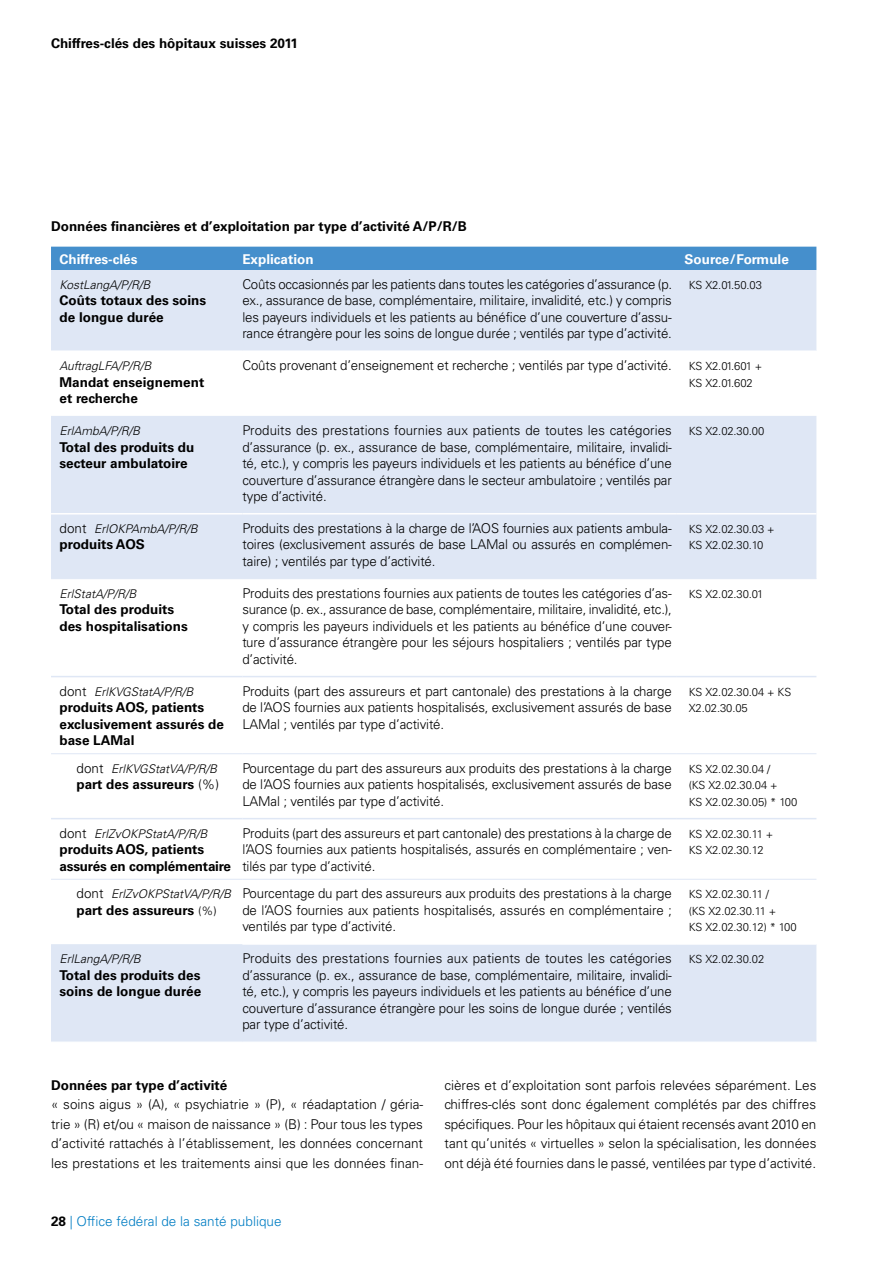
<style>
.page{position:relative;width:893px;height:1263px;background:#fff}
.page>*{position:absolute;margin:0;border:0;box-sizing:border-box;transform-origin:0 0}
.t1{font:300 13.5px/16.5px "Univers";letter-spacing:-.01em;color:#000;text-align:justify}
.t2{font:700 13.5px/16.5px "Univers";color:#000}
.t3{font:700 13.5px "Univers";color:#fff}
.t4{font:300 13.5px "Univers";color:#007dc3}
.t5{font:italic 300 12px "Univers";color:#000}
.t6{font:300 11.25px/16.5px "Univers";letter-spacing:-.01em;color:#000}
.s1{font-style:normal;font-size:13.5px}
.s2{font-weight:300}
.s3{font-weight:300;font-size:12px}
.s4{font-weight:700;color:#000}
</style>
<div class="page">
<div style="left:51px;top:247px;width:765px;height:23px;background:#458fcc"></div>
<div style="left:51px;top:270px;width:765px;height:80px;background:#dfe7f5"></div>
<div style="left:51px;top:416px;width:765px;height:97px;background:#dfe7f5"></div>
<svg style="left:51px;top:514px;width:765px;height:527px"></svg>
<hr style="left:242px;top:944px;width:434px;height:1px;background:#fff">
<hr style="left:676px;top:944px;width:140px;height:1px;background:#fff">
<hr style="left:51px;top:578px;width:191px;height:1px;background:#dfe7f5">
<hr style="left:242px;top:578px;width:434px;height:1px;background:#dfe7f5">
<hr style="left:676px;top:578px;width:140px;height:1px;background:#dfe7f5">
<hr style="left:51px;top:676px;width:191px;height:1px;background:#dfe7f5">
<hr style="left:242px;top:676px;width:434px;height:1px;background:#dfe7f5">
<hr style="left:676px;top:676px;width:140px;height:1px;background:#dfe7f5">
<hr style="left:51px;top:818px;width:191px;height:1px;background:#dfe7f5">
<hr style="left:242px;top:818px;width:434px;height:1px;background:#dfe7f5">
<hr style="left:676px;top:818px;width:140px;height:1px;background:#dfe7f5">
<hr style="left:51px;top:753px;width:191px;height:1px;background:#dfe7f5">
<hr style="left:242px;top:753px;width:434px;height:1px;background:#dfe7f5">
<hr style="left:676px;top:753px;width:140px;height:1px;background:#dfe7f5">
<hr style="left:51px;top:879px;width:191px;height:1px;background:#dfe7f5">
<hr style="left:242px;top:879px;width:434px;height:1px;background:#dfe7f5">
<hr style="left:676px;top:879px;width:140px;height:1px;background:#dfe7f5">
<p class="t2" style="left:51px;top:35px;width:249px">Chiffres-clés des hôpitaux suisses 2011</p>
<p class="t2" style="left:51px;top:218px;width:417px">Données financières et d’exploitation par type d’activité A/P/R/B</p>
<p class="t3" style="left:60px;top:251px;width:80px">Chiffres-clés</p>
<p class="t3" style="left:242px;top:251px;width:73px">Explication</p>
<p class="t3" style="left:685px;top:251px;width:106px">Source/Formule</p>
<p class="t5" style="left:60px;top:277px;width:93px">KostLangA/P/R/B</p>
<p class="t2" style="left:60px;top:292px;width:148px">Coûts totaux des soins de longue durée</p>
<p class="t1" style="left:242px;top:276px;width:431px">Coûts occasionnés par les patients dans toutes les catégories d’assurance (p. ex., assurance de base, complémentaire, militaire, invalidité, etc.) y compris les payeurs individuels et les patients au bénéfice d’une couverture d’assu&shy;rance étrangère pour les soins de longue durée ; ventilés par type d’activité.</p>
<p class="t6" style="left:689px;top:276px;width:75px">KS X2.01.50.03</p>
<p class="t5" style="left:60px;top:359px;width:93px">AuftragLFA/P/R/B</p>
<p class="t2" style="left:60px;top:374px;width:146px">Mandat enseignement et recherche</p>
<p class="t5" style="left:60px;top:423px;width:82px">ErlAmbA/P/R/B</p>
<p class="t2" style="left:60px;top:439px;width:136px">Total des produits du secteur ambulatoire</p>
<p class="t5" style="left:60px;top:521px;width:140px"><span class="s1">dont</span> ErlOKPAmbA/P/R/B</p>
<p class="t2" style="left:60px;top:536px;width:87px">produits AOS</p>
<p class="t5" style="left:60px;top:586px;width:78px">ErlStatA/P/R/B</p>
<p class="t2" style="left:60px;top:601px;width:130px">Total des produits des hospitalisations</p>
<p class="t5" style="left:60px;top:684px;width:136px"><span class="s1">dont</span> ErlKVGStatA/P/R/B</p>
<p class="t2" style="left:60px;top:699px;width:166px">produits AOS, patients exclusivement assurés de base LAMal</p>
<p class="t5" style="left:77px;top:761px;width:142px"><span class="s1">dont</span> ErlKVGStatVA/P/R/B</p>
<p class="t2" style="left:77px;top:776px;width:144px">part des assureurs <span class="s2">(%)</span></p>
<p class="t5" style="left:60px;top:826px;width:150px"><span class="s1">dont</span> ErlZvOKPStatA/P/R/B</p>
<p class="t2" style="left:60px;top:841px;width:173px">produits AOS, patients assurés en complémentaire</p>
<p class="t5" style="left:77px;top:887px;width:156px"><span class="s1">dont</span> ErlZvOKPStatVA/P/R/B</p>
<p class="t2" style="left:77px;top:902px;width:142px">part des assureurs <span class="s3">(%)</span></p>
<p class="t5" style="left:60px;top:952px;width:83px">ErlLangA/P/R/B</p>
<p class="t2" style="left:60px;top:967px;width:143px">Total des produits des soins de longue durée</p>
<p class="t1" style="left:242px;top:357px;width:431px">Coûts provenant d’enseignement et recherche ; ventilés par type d’activité.</p>
<p class="t6" style="left:689px;top:358px;width:75px">KS X2.01.601 +<br>KS X2.01.602</p>
<p class="t1" style="left:242px;top:422px;width:431px">Produits des prestations fournies aux patients de toutes les catégories d’assurance (p. ex., assurance de base, complémentaire, militaire, invalidi&shy;té, etc.), y compris les payeurs individuels et les patients au bénéfice d’une couverture d’assurance étrangère dans le secteur ambulatoire ; ventilés par type d’activité.</p>
<p class="t6" style="left:689px;top:423px;width:77px">KS X2.02.30.00</p>
<p class="t1" style="left:242px;top:520px;width:431px">Produits des prestations à la charge de l’AOS fournies aux patients ambula&shy;toires (exclusivement assurés de base LAMal ou assurés en complémen&shy;taire) ; ventilés par type d’activité.</p>
<p class="t6" style="left:689px;top:521px;width:87px">KS X2.02.30.03 +<br>KS X2.02.30.10</p>
<p class="t1" style="left:242px;top:585px;width:431px">Produits des prestations fournies aux patients de toutes les catégories d’as&shy;surance (p. ex., assurance de base, complémentaire, militaire, invalidité, etc.), y compris les payeurs individuels et les patients au bénéfice d’une couver&shy;ture d’assurance étrangère pour les séjours hospitaliers ; ventilés par type d’activité.</p>
<p class="t6" style="left:689px;top:586px;width:76px">KS X2.02.30.01</p>
<p class="t1" style="left:242px;top:683px;width:431px">Produits (part des assureurs et part cantonale) des prestations à la charge de l’AOS fournies aux patients hospitalisés, exclusivement assurés de base LAMal ; ventilés par type d’activité.</p>
<p class="t6" style="left:689px;top:683px;width:104px">KS X2.02.30.04 + KS<br>X2.02.30.05</p>
<p class="t1" style="left:242px;top:760px;width:431px">Pourcentage du part des assureurs aux produits des prestations à la charge de l’AOS fournies aux patients hospitalisés, exclusivement assurés de base LAMal ; ventilés par type d’activité.</p>
<p class="t6" style="left:689px;top:761px;width:110px">KS X2.02.30.04 /<br>(KS X2.02.30.04 +<br>KS X2.02.30.05) * 100</p>
<p class="t1" style="left:242px;top:825px;width:431px">Produits (part des assureurs et part cantonale) des prestations à la charge de l’AOS fournies aux patients hospitalisés, assurés en complémentaire ; ven&shy;tilés par type d’activité.</p>
<p class="t6" style="left:689px;top:825px;width:86px">KS X2.02.30.11 +<br>KS X2.02.30.12</p>
<p class="t1" style="left:242px;top:885px;width:431px">Pourcentage du part des assureurs aux produits des prestations à la charge de l’AOS fournies aux patients hospitalisés, assurés en complémentaire ; ventilés par type d’activité.</p>
<p class="t6" style="left:689px;top:886px;width:109px">KS X2.02.30.11 /<br>(KS X2.02.30.11 +<br>KS X2.02.30.12) * 100</p>
<p class="t1" style="left:242px;top:950px;width:431px">Produits des prestations fournies aux patients de toutes les catégories d’assurance (p. ex., assurance de base, complémentaire, militaire, invalidi&shy;té, etc.), y compris les payeurs individuels et les patients au bénéfice d’une couverture d’assurance étrangère pour les soins de longue durée ; ventilés par type d’activité.</p>
<p class="t6" style="left:689px;top:951px;width:77px">KS X2.02.30.02</p>
<p class="t2" style="left:51px;top:1077px;width:178px">Données par type d’activité</p>
<p class="t1" style="left:51px;top:1095px;width:374px;line-height:19.5px">« soins aigus » (A), « psychiatrie » (P), « réadaptation / géria&shy;trie » (R) et/ou « maison de naissance » (B) : Pour tous les types d’activité rattachés à l’établissement, les données concernant les prestations et les traitements ainsi que les données finan-</p>
<p class="t4" style="left:51px;top:1213px;width:232px"><span class="s4">28</span> | Office fédéral de la santé publique</p>
<p class="t1" style="left:444px;top:1075px;width:374px;line-height:19.5px">cières et d’exploitation sont parfois relevées séparément. Les chiffres-clés sont donc également complétés par des chiffres spécifiques. Pour les hôpitaux qui étaient recensés avant 2010 en tant qu’unités « virtuelles » selon la spécialisation, les données ont déjà été fournies dans le passé, ventilées par type d’activité.</p>
</div>
